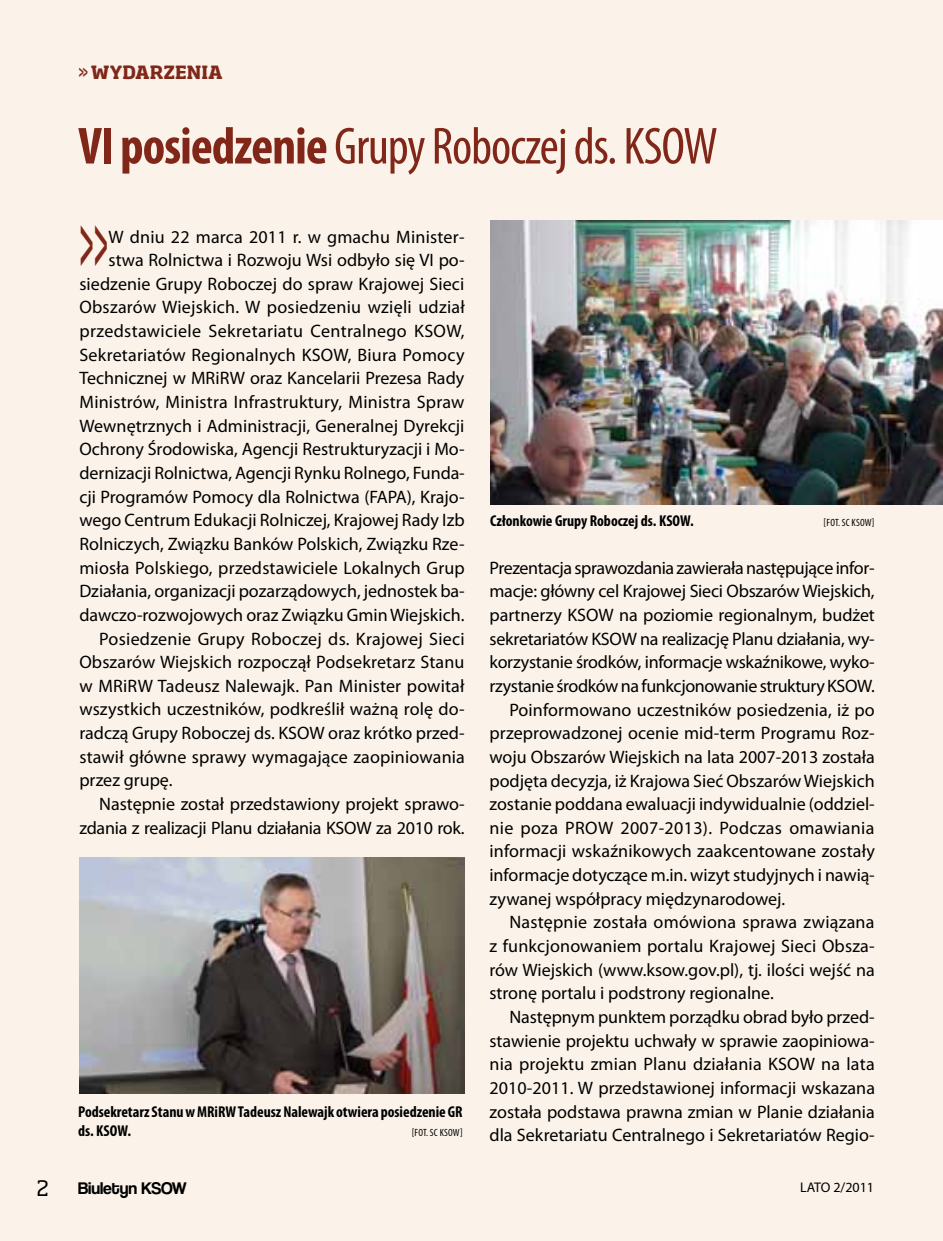
<style>
.page{position:relative;width:943px;height:1241px;background:#fff}
.page>*{position:absolute;margin:0;border:0;box-sizing:border-box;transform-origin:0 0}
.t1{font:700 condensed 76.48px "Myriad Pro";color:#802719;scale:.32 1}
.t2{font:condensed 52.5px "Myriad Pro";letter-spacing:-.02em;color:#802719}
.t3{font:21px "Soho Pro";color:#000}
.t4{font:18.03px "Myriad Pro";color:#000}
.t5{font:18.03px "Myriad Pro";letter-spacing:-.02em;color:#000}
.t6{font:18.03px "Myriad Pro";letter-spacing:.02em;color:#000}
.t7{font:700 18.03px "Soho Pro";color:#802719}
.t8{font:17.5px "Coolvetica Rg";color:#000}
.t9{font:700 condensed 15.75px/18.9px "Myriad Pro";color:#000}
.t10{font:14px "Myriad Pro";color:#000}
.t11{font:condensed 10.5px "Myriad Pro";letter-spacing:.02em;color:#000}
.s1{font-family:"Myriad Pro";font-weight:900;font-size:17.5px}
.s2{font-weight:700}
</style>
<div class="page">
<div style="left:0;top:0;width:943px;height:1240px;background:#fbf3e9"></div>
<img style="left:490px;top:220px;width:453px;height:284px">
<img style="left:79px;top:857px;width:385px;height:236px">
<p class="t7" style="left:79px;top:59px;width:146px"><span class="s1">&gt;&gt;</span> WYDARZENIA</p>
<h2 class="t2" style="left:78px;top:114px;width:641px"><span class="s2">VI posiedzenie</span> Grupy Roboczej ds. KSOW</h2>
<h1 class="t1" style="left:79px;top:193px;width:92px">&gt;&gt;</h1>
<p class="t4" style="left:108px;top:225px;width:357px">W dniu 22 marca 2011 r. w gmachu Minister-</p>
<p class="t4" style="left:108px;top:249px;width:357px">stwa Rolnictwa i Rozwoju Wsi odbyło się VI po-</p>
<p class="t4" style="left:79px;top:272px;width:386px">siedzenie Grupy Roboczej do spraw Krajowej Sieci</p>
<p class="t4" style="left:79px;top:296px;width:387px">Obszarów Wiejskich. W posiedzeniu wzięli udział</p>
<p class="t6" style="left:79px;top:320px;width:387px">przedstawiciele Sekretariatu Centralnego KSOW,</p>
<p class="t4" style="left:79px;top:343px;width:386px">Sekretariatów Regionalnych KSOW, Biura Pomocy</p>
<p class="t4" style="left:79px;top:367px;width:386px">Technicznej w MRiRW oraz Kancelarii Prezesa Rady</p>
<p class="t4" style="left:79px;top:391px;width:386px">Ministrów, Ministra Infrastruktury, Ministra Spraw</p>
<p class="t4" style="left:79px;top:414px;width:386px">Wewnętrznych i Administracji, Generalnej Dyrekcji</p>
<p class="t4" style="left:79px;top:438px;width:387px">Ochrony Środowiska, Agencji Restrukturyzacji i Mo-</p>
<p class="t4" style="left:79px;top:462px;width:387px">dernizacji Rolnictwa, Agencji Rynku Rolnego, Funda-</p>
<p class="t4" style="left:79px;top:485px;width:387px">cji Programów Pomocy dla Rolnictwa (FAPA), Krajo-</p>
<p class="t4" style="left:79px;top:509px;width:387px">wego Centrum Edukacji Rolniczej, Krajowej Rady Izb</p>
<p class="t4" style="left:79px;top:532px;width:387px">Rolniczych, Związku Banków Polskich, Związku Rze-</p>
<p class="t4" style="left:79px;top:556px;width:387px">miosła Polskiego, przedstawiciele Lokalnych Grup</p>
<p class="t4" style="left:79px;top:580px;width:387px">Działania, organizacji pozarządowych, jednostek ba-</p>
<p class="t4" style="left:79px;top:603px;width:387px">dawczo-rozwojowych oraz Związku Gmin Wiejskich.</p>
<p class="t4" style="left:99px;top:627px;width:367px">Posiedzenie Grupy Roboczej ds. Krajowej Sieci</p>
<p class="t4" style="left:79px;top:651px;width:386px">Obszarów Wiejskich rozpoczął Podsekretarz Stanu</p>
<p class="t4" style="left:79px;top:674px;width:386px">w MRiRW Tadeusz Nalewajk. Pan Minister powitał</p>
<p class="t4" style="left:79px;top:698px;width:387px">wszystkich uczestników, podkreślił ważną rolę do-</p>
<p class="t4" style="left:79px;top:721px;width:387px">radczą Grupy Roboczej ds. KSOW oraz krótko przed-</p>
<p class="t4" style="left:79px;top:745px;width:387px">stawił główne sprawy wymagające zaopiniowania</p>
<p class="t4" style="left:79px;top:769px;width:95px">przez grupę.</p>
<p class="t4" style="left:99px;top:792px;width:366px">Następnie został przedstawiony projekt sprawo-</p>
<p class="t4" style="left:79px;top:816px;width:387px">zdania z realizacji Planu działania KSOW za 2010 rok.</p>
<p class="t9" style="left:78px;top:1101px;width:386px">Podsekretarz Stanu w MRiRW Tadeusz Nalewajk otwiera posiedzenie GR ds. KSOW.</p>
<p class="t11" style="left:412px;top:1126px;width:52px">[fot. SC KSOW]</p>
<p class="t9" style="left:490px;top:511px;width:205px">Członkowie Grupy Roboczej ds. KSOW.</p>
<p class="t11" style="left:823px;top:516px;width:52px">[fot. SC KSOW]</p>
<p class="t5" style="left:489px;top:556px;width:387px">Prezentacja sprawozdania zawierała następujące infor-</p>
<p class="t4" style="left:489px;top:580px;width:387px">macje: główny cel Krajowej Sieci Obszarów Wiejskich,</p>
<p class="t4" style="left:489px;top:603px;width:387px">partnerzy KSOW na poziomie regionalnym, budżet</p>
<p class="t4" style="left:489px;top:627px;width:387px">sekretariatów KSOW na realizację Planu działania, wy-</p>
<p class="t4" style="left:489px;top:651px;width:387px">korzystanie środków, informacje wskaźnikowe, wyko-</p>
<p class="t5" style="left:489px;top:674px;width:387px">rzystanie środków na funkcjonowanie struktury KSOW.</p>
<p class="t4" style="left:509px;top:698px;width:367px">Poinformowano uczestników posiedzenia, iż po</p>
<p class="t4" style="left:489px;top:722px;width:387px">przeprowadzonej ocenie mid-term Programu Roz-</p>
<p class="t4" style="left:489px;top:745px;width:387px">woju Obszarów Wiejskich na lata 2007-2013 została</p>
<p class="t4" style="left:489px;top:769px;width:387px">podjęta decyzja, iż Krajowa Sieć Obszarów Wiejskich</p>
<p class="t4" style="left:489px;top:792px;width:387px">zostanie poddana ewaluacji indywidualnie (oddziel-</p>
<p class="t6" style="left:489px;top:816px;width:386px">nie poza PROW 2007-2013). Podczas omawiania</p>
<p class="t4" style="left:489px;top:840px;width:387px">informacji wskaźnikowych zaakcentowane zostały</p>
<p class="t4" style="left:489px;top:863px;width:387px">informacje dotyczące m.in. wizyt studyjnych i nawią-</p>
<p class="t4" style="left:489px;top:887px;width:297px">zywanej współpracy międzynarodowej.</p>
<p class="t4" style="left:509px;top:911px;width:367px">Następnie została omówiona sprawa związana</p>
<p class="t4" style="left:489px;top:934px;width:387px">z funkcjonowaniem portalu Krajowej Sieci Obsza-</p>
<p class="t4" style="left:489px;top:958px;width:387px">rów Wiejskich (www.ksow.gov.pl), tj. ilości wejść na</p>
<p class="t4" style="left:489px;top:981px;width:286px">stronę portalu i podstrony regionalne.</p>
<p class="t4" style="left:509px;top:1005px;width:367px">Następnym punktem porządku obrad było przed-</p>
<p class="t4" style="left:489px;top:1029px;width:387px">stawienie projektu uchwały w sprawie zaopiniowa-</p>
<p class="t4" style="left:489px;top:1052px;width:387px">nia projektu zmian Planu działania KSOW na lata</p>
<p class="t4" style="left:489px;top:1076px;width:387px">2010-2011. W przedstawionej informacji wskazana</p>
<p class="t4" style="left:489px;top:1100px;width:387px">została podstawa prawna zmian w Planie działania</p>
<p class="t4" style="left:489px;top:1123px;width:387px">dla Sekretariatu Centralnego i Sekretariatów Regio-</p>
<p class="t3" style="left:37px;top:1173px;width:14px">2</p>
<p class="t8" style="left:78px;top:1177px;width:110px">Biuletyn KSOW</p>
<p class="t10" style="left:800px;top:1178px;width:76px">LATO 2/2011</p>
</div>
